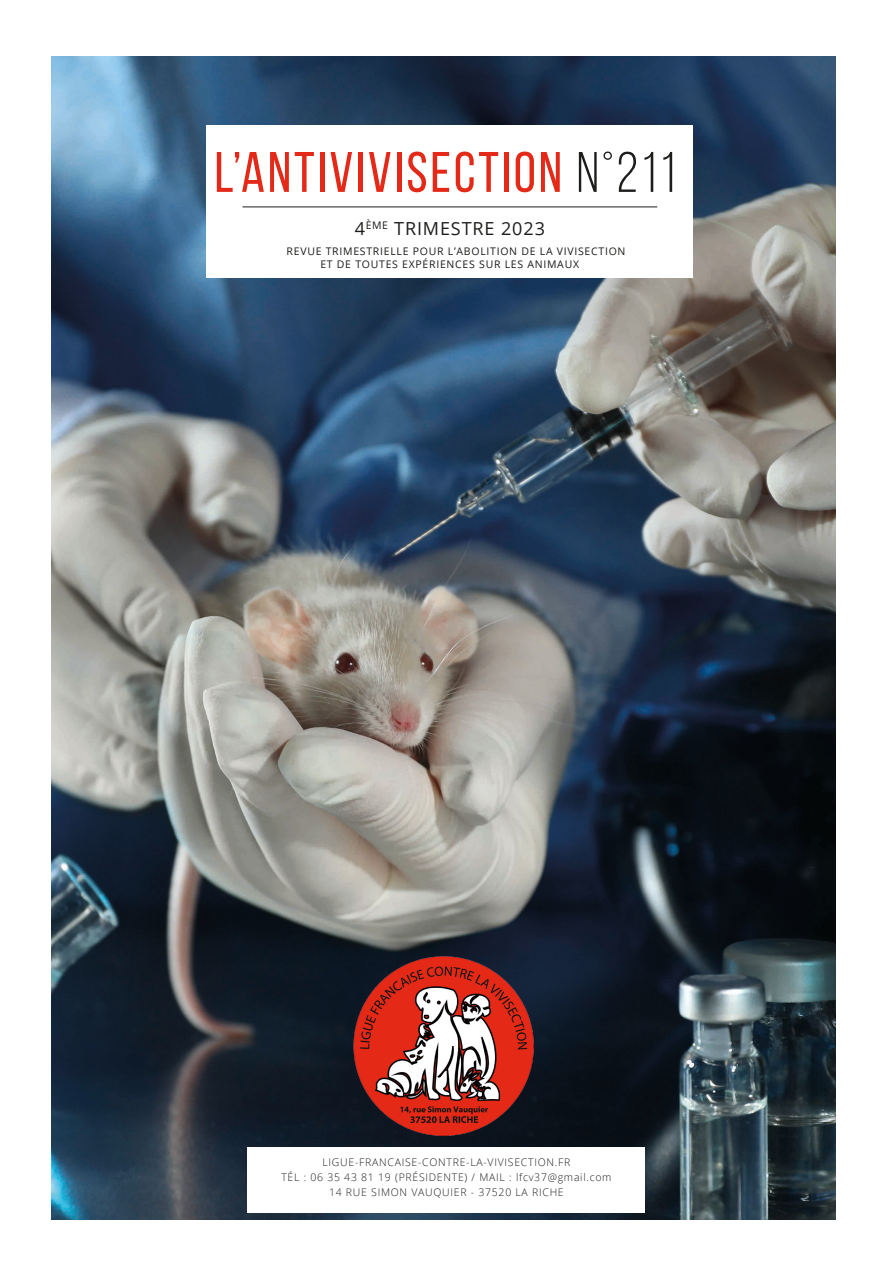
<style>
.page{position:relative;width:893px;height:1263px;background:#fff}
.page>*{position:absolute;margin:0;border:0;box-sizing:border-box;transform-origin:0 0}
.t1{font:57px "Bebas Neue";letter-spacing:.05em;color:#e52918}
.t2{font:18px "Open Sans";letter-spacing:.05em;color:#1d1d1b}
.t3{font:300 10.5px/15px "Open Sans";letter-spacing:.07em;color:#1d1d1b;text-align:center}
.t4{font:10.5px/12.6px "Open Sans";letter-spacing:.07em;color:#1d1d1b}
.s1{color:#1d1d1b}
</style>
<div class="page">
<img style="left:51px;top:56px;width:785px;height:1164px">
<div style="left:207px;top:126px;width:486px;height:152px;background:#fff"></div>
<hr style="left:242px;top:207px;width:415px;height:1px;background:#1d1d1b">
<img style="left:350px;top:953px;width:186px;height:185px">
<div style="left:248px;top:1147px;width:397px;height:66px;background:#fff"></div>
<h1 class="t1" style="left:215px;top:141px;width:463px">l’ANTIVIVISECTION <span class="s1">n°211</span></h1>
<h2 class="t2" style="left:355px;top:216px;width:192px">4<sup>ÈME</sup> TRIMESTRE 2023</h2>
<p class="t4" style="left:320px;top:245px;width:307px;text-indent:-34px">REVUE TRIMESTRIELLE POUR L’ABOLITION DE LA VIVISECTION<br>ET DE TOUTES EXPÉRIENCES SUR LES ANIMAUX</p>
<p class="t3" style="left:281px;top:1154px;width:332px">LIGUE-FRANCAISE-CONTRE-LA-VIVISECTION.FR<br>TÉL : 06 35 43 81 19 (PRÉSIDENTE) / MAIL : lfcv37@gmail.com<br>14 RUE SIMON VAUQUIER - 37520 LA RICHE</p>
</div>
